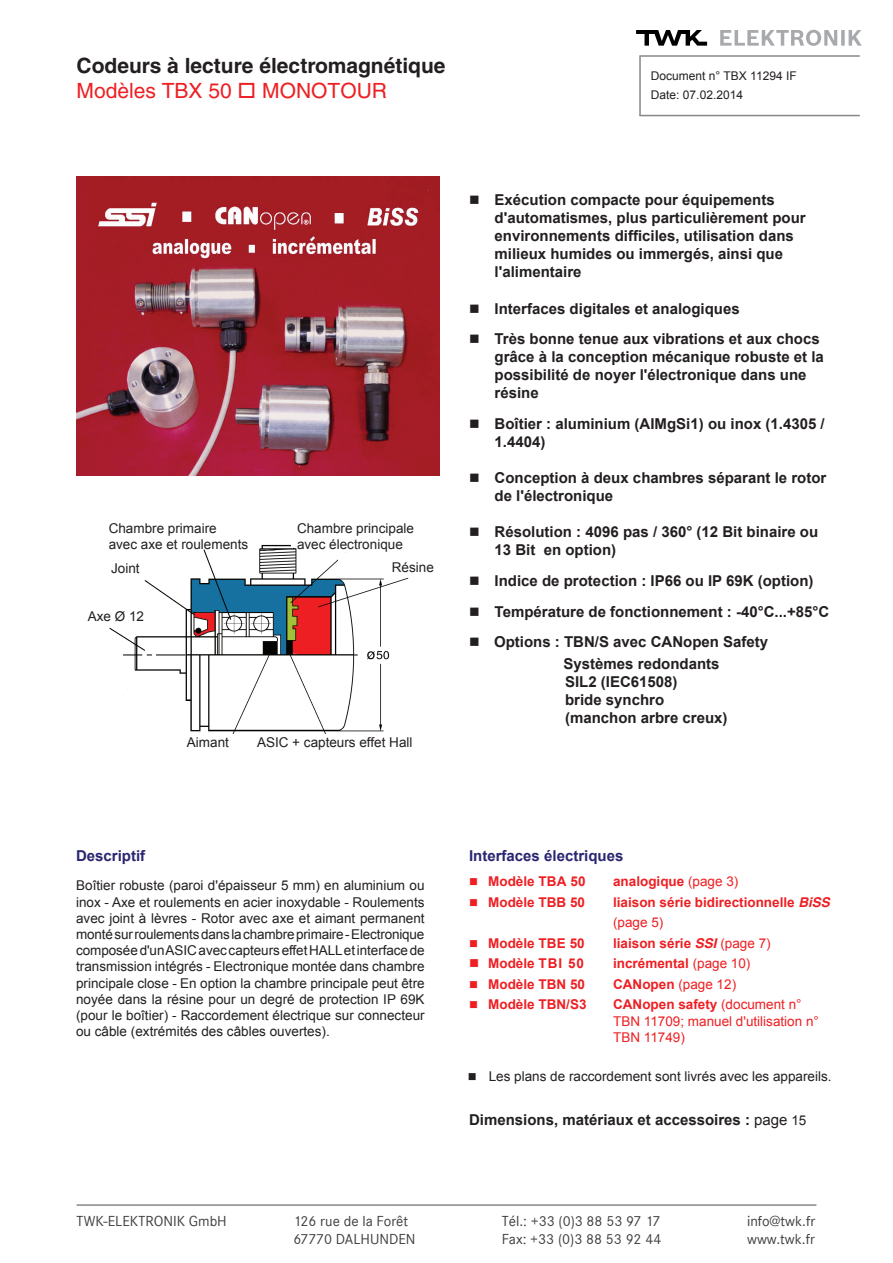
<style>
.page{position:relative;width:893px;height:1263px;background:#fff}
.page>*{position:absolute;margin:0;border:0;box-sizing:border-box;transform-origin:0 0}
.t1{font:700 21px/25.2px "Helvetica";color:#231f20}
.t2{font:700 15px/18px "Arial";color:#231f20}
.t3{font:15px "Corporate S";color:#3e3e3f}
.t4{font:700 15px "Arial";color:#292571}
.t5{font:13.5px/16.2px "Arial";color:#231f20}
.t6{font:700 13.5px/20.5px "Arial";color:#ee1f23}
.t7{font:13.5px/16.2px "Arial";color:#ee1f23}
.t8{font:12px/18.6px "Arial";color:#231f20}
.s1{font-weight:400;color:#ee1f23}
.s2{color:#ee1f23}
.s3{font-weight:400}
.s4{font-family:"Helvetica";font-style:italic}
.s5{font-weight:700}
.s6{font-weight:400;font-size:13.5px}
</style>
<div class="page">
<hr style="left:639px;top:57px;width:2px;height:59px;background:#888787">
<hr style="left:639px;top:55px;width:221px;height:2px;background:#888787">
<svg style="left:636px;top:30px;width:71px;height:16px"></svg>
<svg style="left:720px;top:30px;width:142px;height:16px"></svg>
<hr style="left:639px;top:115px;width:221px;height:1px;background:#888787">
<hr style="left:77px;top:1204px;width:739px;height:2px;background:#888787">
<img style="left:77px;top:176px;width:363px;height:299px">
<img style="left:109px;top:544px;width:300px;height:190px">
<div style="left:338px;top:553px;width:99px;height:23px;background:#fff"></div>
<div style="left:292px;top:512px;width:140px;height:35px;background:#fff"></div>
<div style="left:127px;top:510px;width:130px;height:37px;background:#fff"></div>
<div style="left:104px;top:554px;width:81px;height:24px;background:#fff"></div>
<div style="left:86px;top:604px;width:82px;height:19px;background:#fff"></div>
<div style="left:392px;top:562px;width:47px;height:15px;background:#fff"></div>
<h1 class="t1" style="left:77px;top:53px;width:370px">Codeurs à lecture électromagnétique<br><span class="s1">Modèles TBX 50</span> <span class="s2">□</span> <span class="s1">MONOTOUR</span></h1>
<p class="t8" style="left:651px;top:67px;width:147px">Document n° TBX 11294 IF<br>Date: 07.02.2014</p>
<p class="t5" style="left:109px;top:520px;width:141px">Chambre primaire avec axe et roulements</p>
<p class="t5" style="left:111px;top:560px;width:30px">Joint</p>
<p class="t5" style="left:88px;top:608px;width:58px">Axe Ø 12</p>
<p class="t5" style="left:297px;top:520px;width:119px">Chambre principale avec électronique</p>
<p class="t5" style="left:392px;top:559px;width:44px">Résine</p>
<p class="t5" style="left:187px;top:734px;width:44px">Aimant</p>
<p class="t5" style="left:257px;top:734px;width:157px">ASIC + capteurs effet Hall</p>
<p class="t2" style="left:495px;top:192px;width:313px;text-indent:-26px">■ Exécution compacte pour équipements d'automatismes, plus particulièrement pour environnements difficiles, utilisation dans milieux humides ou immergés, ainsi que l'alimentaire</p>
<p class="t2" style="left:469px;top:300px;width:272px">■ Interfaces digitales et analogiques</p>
<p class="t2" style="left:495px;top:331px;width:331px;text-indent:-26px">■ Très bonne tenue aux vibrations et aux chocs grâce à la conception mécanique robuste et la possibilité de noyer l'électronique dans une résine</p>
<p class="t2" style="left:495px;top:415px;width:332px;text-indent:-26px">■ Boîtier : aluminium (AIMgSi1) ou inox (1.4305 /<br>1.4404)</p>
<p class="t2" style="left:495px;top:469px;width:333px;text-indent:-26px">■ Conception à deux chambres séparant le rotor de l'électronique</p>
<p class="t2" style="left:495px;top:523px;width:325px;text-indent:-26px">■ Résolution : 4096 pas / 360° (12 Bit binaire ou<br>13 Bit en option)</p>
<p class="t2" style="left:469px;top:572px;width:346px">■ Indice de protection : IP66 ou IP 69K (option)</p>
<p class="t2" style="left:469px;top:603px;width:362px">■ Température de fonctionnement : -40°C...+85°C</p>
<p class="t2" style="left:564px;top:632px;width:206px;line-height:21.6px;text-indent:-94px">■ Options : TBN/S avec CANopen Safety<br>Systèmes redondants</p>
<p class="t2" style="left:565px;top:673px;width:164px">SIL2 (IEC61508)<br>bride synchro (manchon arbre creux)</p>
<p class="t4" style="left:76px;top:846px;width:71px">Descriptif</p>
<p class="t5" style="left:76px;top:878px;width:350px;text-align:justify">Boîtier robuste (paroi d'épaisseur 5 mm) en aluminium ou inox - Axe et roulements en acier inoxydable - Roulements avec joint à lèvres - Rotor avec axe et aimant permanent monté sur roulements dans la chambre primaire - Electronique composée d'un ASIC avec capteurs effet HALL et interface de transmission intégrés - Electronique montée dans chambre principale close - En option la chambre principale peut être noyée dans la résine pour un degré de protection IP 69K (pour le boîtier) - Raccordement électrique sur connecteur ou câble (extrémités des câbles ouvertes).</p>
<p class="t4" style="left:469px;top:846px;width:156px">Interfaces électriques</p>
<p class="t6" style="left:469px;top:871px;width:118px">■ Modèle TBA 50</p>
<p class="t6" style="left:613px;top:871px;width:127px">analogique <span class="s3">(page 3)</span></p>
<p class="t6" style="left:469px;top:892px;width:117px">■ Modèle TBB 50</p>
<p class="t6" style="left:613px;top:892px;width:218px">liaison série bidirectionnelle <span class="s4">BiSS </span><span class="s3">(page 5)</span></p>
<p class="t6" style="left:469px;top:933px;width:117px">■ Modèle TBE 50</p>
<p class="t6" style="left:613px;top:933px;width:159px">liaison série <span class="s4">SSI</span> <span class="s3">(page 7)</span></p>
<p class="t6" style="left:469px;top:954px;width:116px">■ Modèle TBI 50</p>
<p class="t6" style="left:613px;top:954px;width:139px">incrémental <span class="s3">(page 10)</span></p>
<p class="t6" style="left:469px;top:974px;width:117px">■ Modèle TBN 50</p>
<p class="t7" style="left:613px;top:976px;width:125px"><span class="s5">CANopen</span> (page 12)</p>
<p class="t6" style="left:469px;top:995px;width:119px">■ Modèle TBN/S3</p>
<p class="t7" style="left:613px;top:997px;width:207px"><span class="s5">CANopen safety</span> (document n°<br>TBN 11709; manuel d'utilisation n°<br>TBN 11749)</p>
<p class="t5" style="left:468px;top:1069px;width:365px">■ Les plans de raccordement sont livrés avec les appareils.</p>
<p class="t2" style="left:469px;top:1111px;width:339px">Dimensions, matériaux et accessoires : <span class="s3">page</span> <span class="s6">15</span></p>
<p class="t3" style="left:77px;top:1212px;width:152px">TWK-ELEKTRONIK GmbH</p>
<p class="t3" style="left:293px;top:1212px;width:116px">126 rue de la Forêt</p>
<p class="t3" style="left:502px;top:1212px;width:160px">Tél.: +33 (0)3 88 53 97 17</p>
<p class="t3" style="left:747px;top:1212px;width:70px">info@twk.fr</p>
<p class="t3" style="left:293px;top:1230px;width:124px">67770 DALHUNDEN</p>
<p class="t3" style="left:502px;top:1230px;width:161px">Fax: +33 (0)3 88 53 92 44</p>
<p class="t3" style="left:747px;top:1230px;width:69px">www.twk.fr</p>
</div>
